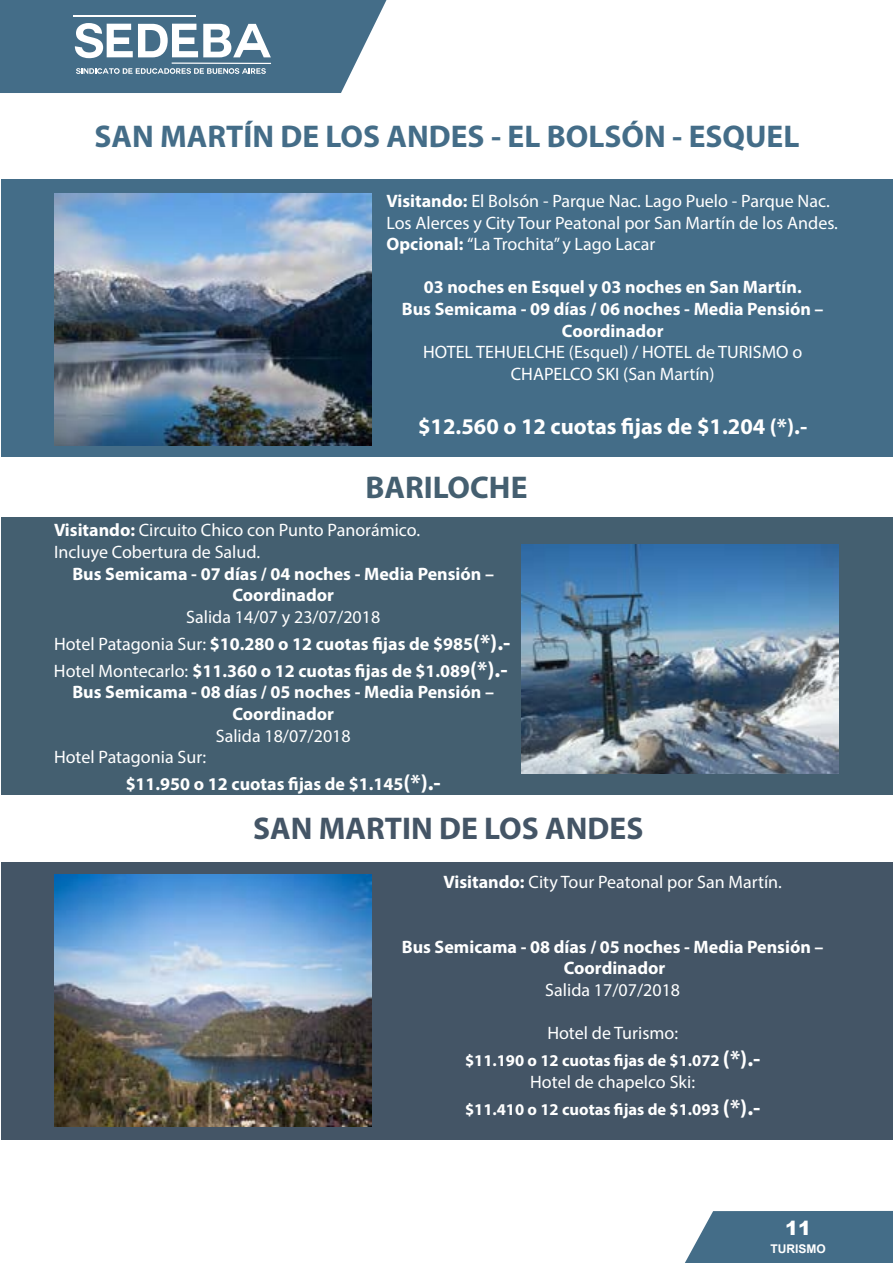
<style>
.page{position:relative;width:893px;height:1263px;background:#fff}
.page>*{position:absolute;margin:0;border:0;box-sizing:border-box;transform-origin:0 0}
.t1{font:700 31.5px "Myriad Pro";color:#446d88}
.t2{font:700 31.5px "Myriad Pro";color:#456}
.t3{font:700 31.5px "Myriad Pro";color:#445f70}
.t4{font:700 22.5px "Myriad Pro";color:#fff}
.t5{font:900 19.5px "Arial";color:#fff}
.t6{font:18px/21.6px "Myriad Pro";color:#fff}
.t7{font:700 18px/21.6px "Myriad Pro";color:#fff;text-align:center}
.t8{font:700 16.5px "Myriad Pro";color:#fff}
.t9{font:700 12px "Arial";color:#fff}
.s1{font-weight:700}
.s2{font-weight:700;font-size:22.5px}
.s3{font-weight:400}
.s4{font-size:22.5px}
</style>
<div class="page">
<div style="left:1px;top:179px;width:891px;height:278px;background:#446d88"></div>
<div style="left:1px;top:518px;width:891px;height:277px;background:#445f70"></div>
<div style="left:1px;top:862px;width:891px;height:277px;background:#456"></div>
<svg style="left:685px;top:1211px;width:208px;height:52px;background:#517790"></svg>
<svg style="left:0;top:0;width:386px;height:93px"></svg>
<hr style="left:172px;top:63px;width:99px;height:1px;background:#fff">
<img style="left:54px;top:193px;width:317px;height:252px">
<img style="left:521px;top:544px;width:318px;height:230px">
<img style="left:54px;top:874px;width:317px;height:252px">
<h1 class="t1" style="left:94px;top:116px;width:706px">SAN MARTÍN DE LOS ANDES - EL BOLSÓN - ESQUEL</h1>
<p class="t6" style="left:386px;top:190px;width:453px"><span class="s1">Visitando:</span> El Bolsón - Parque Nac. Lago Puelo - Parque Nac.<br>Los Alerces y City Tour Peatonal por San Martín de los Andes.<br><span class="s1">Opcional:</span> “La Trochita” y Lago Lacar</p>
<p class="t7" style="left:402px;top:276px;width:423px">03 noches en Esquel y 03 noches en San Martín.<br>Bus Semicama - 09 días / 06 noches - Media Pensión –<br>Coordinador</p>
<p class="t6" style="left:423px;top:341px;width:381px;text-align:center">HOTEL TEHUELCHE (Esquel) / HOTEL de TURISMO o<br>CHAPELCO SKI (San Martín)</p>
<p class="t4" style="left:418px;top:411px;width:391px">$12.560 o 12 cuotas fijas de $1.204 (*).-</p>
<h1 class="t3" style="left:365px;top:467px;width:163px">BARILOCHE</h1>
<p class="t6" style="left:54px;top:519px;width:368px"><span class="s1">Visitando:</span> Circuito Chico con Punto Panorámico.<br>Incluye Cobertura de Salud.</p>
<p class="t7" style="left:72px;top:562px;width:423px">Bus Semicama - 07 días / 04 noches - Media Pensión –<br>Coordinador</p>
<p class="t6" style="left:54px;top:603px;width:458px;line-height:27px;text-align:center">Salida 14/07 y 23/07/2018<br>Hotel Patagonia Sur: <span class="s1">$10.280 o 12 cuotas fijas de $985</span><span class="s2">(*).-<br></span>Hotel Montecarlo: <span class="s1">$11.360 o 12 cuotas fijas de $1.089</span><span class="s2">(*).-</span></p>
<p class="t7" style="left:72px;top:681px;width:423px">Bus Semicama - 08 días / 05 noches - Media Pensión –<br>Coordinador</p>
<p class="t6" style="left:216px;top:724px;width:136px">Salida 18/07/2018</p>
<p class="t7" style="left:126px;top:743px;width:317px;line-height:27px;text-align:left;text-indent:-72px"><span class="s3">Hotel Patagonia Sur:<br></span>$11.950 o 12 cuotas fijas de $1.145<span class="s4">(*).-</span></p>
<h1 class="t2" style="left:253px;top:808px;width:392px">SAN MARTIN DE LOS ANDES</h1>
<p class="t6" style="left:443px;top:871px;width:340px"><span class="s1">Visitando:</span> City Tour Peatonal por San Martín.</p>
<p class="t7" style="left:402px;top:935px;width:423px">Bus Semicama - 08 días / 05 noches - Media Pensión –<br>Coordinador</p>
<p class="t6" style="left:545px;top:979px;width:136px">Salida 17/07/2018</p>
<p class="t6" style="left:547px;top:1022px;width:132px">Hotel de Turismo:</p>
<p class="t8" style="left:465px;top:1050px;width:297px">$11.190 o 12 cuotas fijas de $1.072 <span class="s4">(*).-</span></p>
<p class="t6" style="left:530px;top:1071px;width:166px">Hotel de chapelco Ski:</p>
<p class="t8" style="left:465px;top:1098px;width:297px">$11.410 o 12 cuotas fijas de $1.093 <span class="s4">(*).-</span></p>
<p class="t5" style="left:785px;top:1214px;width:28px">11</p>
<p class="t9" style="left:770px;top:1241px;width:57px">TURISMO</p>
</div>
